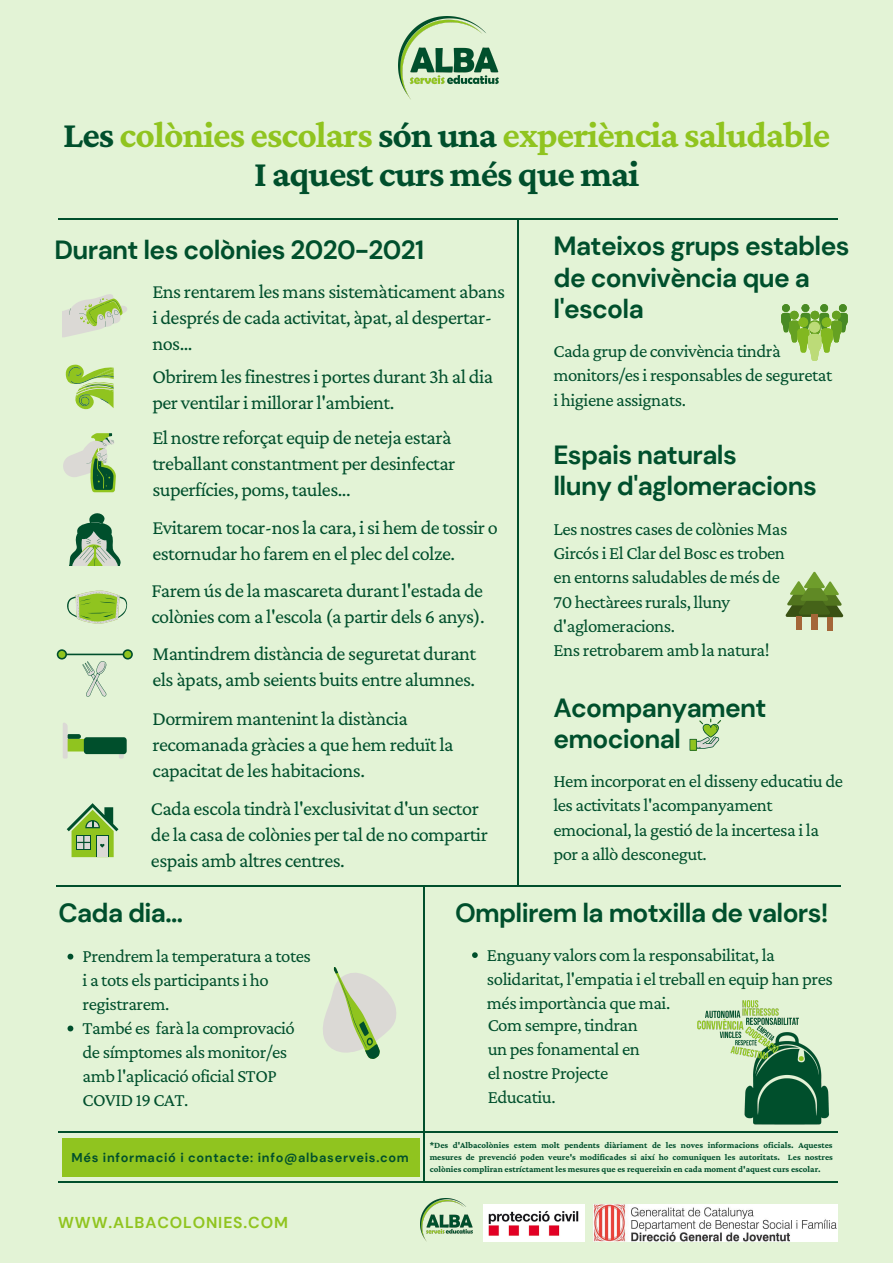
<style>
.page{position:relative;width:893px;height:1263px;background:#e3f3d6}
.page>*{position:absolute;margin:0;border:0;box-sizing:border-box;transform-origin:0 0}
.t1{font:700 37.5px/39.2px "Crimson Pro";letter-spacing:-.025em;color:#90c41f;text-align:center}
.t2{font:700 26.25px/31.3px "DM Sans";letter-spacing:-.025em;color:#004f2c}
.t3{font:20.25px/26px "Crimson Pro";letter-spacing:-.025em;color:#004f2c}
.t4{font:18.75px/24.2px "Crimson Pro";letter-spacing:-.025em;color:#004f2c}
.t5{font:700 15.75px "DM Sans";letter-spacing:.055em;color:#90c41f}
.t6{font:700 12.75px "DM Sans";letter-spacing:.055em;color:#004f2c}
.t7{font:700 9px/12.4px "Crimson Pro";color:#004f2c;text-align:justify}
.s1{color:#004f2c}
</style>
<div class="page">
<svg style="left:63px;top:294px;width:64px;height:43px"></svg>
<svg style="left:69px;top:513px;width:52px;height:53px"></svg>
<svg style="left:63px;top:433px;width:53px;height:59px"></svg>
<svg style="left:65px;top:364px;width:49px;height:46px"></svg>
<hr style="left:517px;top:220px;width:1px;height:666px;background:#004f2c">
<hr style="left:423px;top:885px;width:2px;height:297px;background:#004f2c">
<hr style="left:56px;top:885px;width:784px;height:1px;background:#004f2c">
<hr style="left:58px;top:218px;width:780px;height:2px;background:#004f2c">
<hr style="left:58px;top:1181px;width:780px;height:2px;background:#004f2c">
<svg style="left:323px;top:967px;width:73px;height:92px"></svg>
<svg style="left:781px;top:304px;width:66px;height:57px"></svg>
<div style="left:809px;top:322px;width:11px;height:11px;background:#bcdb78;border-radius:50%"></div>
<svg style="left:67px;top:591px;width:60px;height:33px"></svg>
<img style="left:593px;top:1204px;width:244px;height:38px">
<img style="left:483px;top:1204px;width:102px;height:38px">
<div style="left:62px;top:1138px;width:357px;height:38px;background:#90c41f"></div>
<img style="left:421px;top:1198px;width:52px;height:43px">
<img style="left:398px;top:17px;width:100px;height:83px">
<hr style="left:58px;top:1131px;width:780px;height:2px;background:#004f2c">
<svg style="left:67px;top:803px;width:51px;height:54px"></svg>
<img style="left:697px;top:1000px;width:132px;height:125px">
<div style="left:796px;top:617px;width:5px;height:13px;background:#a46638"></div>
<div style="left:827px;top:617px;width:6px;height:13px;background:#a46638"></div>
<svg style="left:785px;top:572px;width:58px;height:45px"></svg>
<div style="left:811px;top:615px;width:7px;height:15px;background:#a46638"></div>
<svg style="left:689px;top:718px;width:32px;height:33px"></svg>
<div style="left:67px;top:734px;width:14px;height:5px;background:#004f2c;border-radius:2px"></div>
<svg style="left:119px;top:741px;width:5px;height:17px"></svg>
<div style="left:65px;top:739px;width:60px;height:12px;background:#90c41f;border-radius:2px"></div>
<div style="left:84px;top:737px;width:43px;height:17px;background:#004f2c;border-radius:3px"></div>
<svg style="left:63px;top:723px;width:5px;height:35px"></svg>
<svg style="left:57px;top:649px;width:76px;height:48px"></svg>
<svg style="left:68px;top:954px;width:5px;height:5px"></svg>
<svg style="left:68px;top:1025px;width:5px;height:6px"></svg>
<svg style="left:472px;top:952px;width:6px;height:6px"></svg>
<h1 class="t1" style="left:63px;top:114px;width:768px"><span class="s1">Les</span> colònies escolars <span class="s1">són una</span> experiència saludable<br><span class="s1">I aquest curs més que mai</span></h1>
<p class="t2" style="left:55px;top:234px;width:371px">Durant les colònies 2020-2021</p>
<p class="t3" style="left:152px;top:278px;width:354px">Ens rentarem les mans sistemàticament abans i després de cada activitat, àpat, al despertar&shy;nos...</p>
<p class="t3" style="left:152px;top:363px;width:342px">Obrirem les finestres i portes durant 3h al dia per ventilar i millorar l'ambient.</p>
<p class="t3" style="left:152px;top:424px;width:305px">El nostre reforçat equip de neteja estarà treballant constantment per desinfectar superfícies, poms, taules...</p>
<p class="t3" style="left:152px;top:514px;width:347px">Evitarem tocar-nos la cara, i si hem de tossir o estornudar ho farem en el plec del colze.</p>
<p class="t3" style="left:151px;top:577px;width:335px">Farem ús de la mascareta durant l'estada de colònies com a l'escola (a partir dels 6 anys).</p>
<p class="t3" style="left:152px;top:640px;width:325px">Mantindrem distància de seguretat durant els àpats, amb seients buits entre alumnes.</p>
<p class="t3" style="left:152px;top:705px;width:303px">Dormirem mantenint la distància recomanada gràcies a que hem reduït la capacitat de les habitacions.</p>
<p class="t3" style="left:151px;top:795px;width:338px">Cada escola tindrà l'exclusivitat d'un sector de la casa de colònies per tal de no compartir espais amb altres centres.</p>
<p class="t2" style="left:553px;top:231px;width:297px">Mateixos grups estables de convivència que a l'escola</p>
<p class="t4" style="left:553px;top:339px;width:280px">Cada grup de convivència tindrà monitors/es i responsables de seguretat i higiene assignats.</p>
<p class="t2" style="left:553px;top:439px;width:265px">Espais naturals<br>lluny d'aglomeracions</p>
<p class="t4" style="left:553px;top:516px;width:235px">Les nostres cases de colònies Mas<br>Gircós i El Clar del Bosc es troben en entorns saludables de més de<br>70 hectàrees rurals, lluny d'aglomeracions.</p>
<p class="t4" style="left:553px;top:637px;width:218px">Ens retrobarem amb la natura!</p>
<p class="t2" style="left:553px;top:692px;width:215px">Acompanyament emocional</p>
<p class="t4" style="left:553px;top:769px;width:291px">Hem incorporat en el disseny educatiu de les activitats l'acompanyament emocional, la gestió de la incertesa i la por a allò desconegut.</p>
<p class="t2" style="left:58px;top:897px;width:126px">Cada dia...</p>
<p class="t4" style="left:83px;top:943px;width:230px;line-height:23.9px">Prendrem la temperatura a totes i a tots els participants i ho registrarem.<br>També es farà la comprovació de símptomes als monitor/es amb l'aplicació oficial STOP<br>COVID 19 CAT.</p>
<p class="t2" style="left:455px;top:897px;width:375px">Omplirem la motxilla de valors!</p>
<p class="t4" style="left:487px;top:942px;width:347px">Enguany valors com la responsabilitat, la solidaritat, l'empatia i el treball en equip han pres més importància que mai.</p>
<p class="t4" style="left:488px;top:1013px;width:154px;line-height:23.9px">Com sempre, tindran un pes fonamental en el nostre Projecte<br>Educatiu.</p>
<p class="t6" style="left:72px;top:1149px;width:339px">Més informació i contacte: info@albaserveis.com</p>
<p class="t7" style="left:430px;top:1138px;width:405px">*Des d'Albacolònies estem molt pendents diàriament de les noves informacions oficials. Aquestes mesures de prevenció poden veure's modificades si així ho comuniquen les autoritats. Les nostres colònies compliran estríctament les mesures que es requereixin en cada moment d'aquest curs escolar.</p>
<p class="t5" style="left:58px;top:1213px;width:231px">WWW.ALBACOLONIES.COM</p>
</div>
